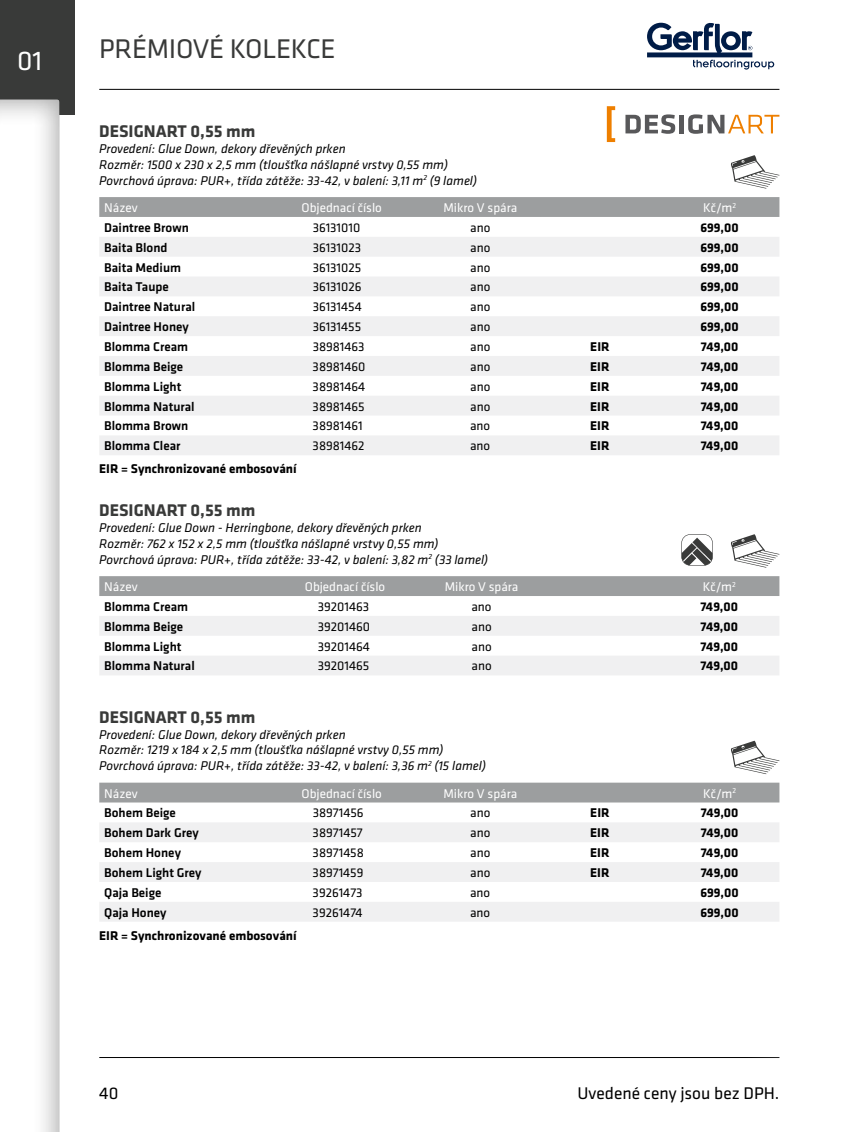
<style>
.page{position:relative;width:844px;height:1132px;background:#fff}
.page>*{position:absolute;margin:0;border:0;box-sizing:border-box;transform-origin:0 0}
.t1{font:28px "Klavika";letter-spacing:-.01em;color:#393a39}
.t2{font:28px "Klavika";color:#fff}
.t3{font:700 17.5px "Klavika";color:#393a39}
.t4{font:17.5px "Klavika";color:#000}
.t5{font:italic 13.12px/15.8px "Klavika";color:#000}
.t6{font:500 13.12px "Klavika";color:#000}
.t7{font:13.12px "Klavika";color:#000}
.t8{font:700 13.12px "Klavika";color:#000}
.t9{font:13.12px "Klavika";color:#fff}
</style>
<div class="page">
<hr style="left:99px;top:1056px;width:680px;height:1px;background:#000">
<div style="left:743px;top:0;width:100px;height:1131px;background:#fff"></div>
<hr style="left:99px;top:89px;width:680px;height:1px;background:#000">
<svg style="left:731px;top:155px;width:48px;height:33px"></svg>
<svg style="left:731px;top:534px;width:48px;height:33px"></svg>
<svg style="left:731px;top:740px;width:48px;height:34px"></svg>
<div style="left:99px;top:197px;width:680px;height:20px;background:#9c9e9f"></div>
<svg style="left:99px;top:237px;width:680px;height:218px;fill:#f0f0f1"></svg>
<div style="left:99px;top:576px;width:680px;height:20px;background:#9c9e9f"></div>
<svg style="left:99px;top:616px;width:680px;height:59px;fill:#f0f0f1"></svg>
<div style="left:99px;top:782px;width:680px;height:20px;background:#9c9e9f"></div>
<svg style="left:99px;top:823px;width:680px;height:98px;fill:#f0f0f1"></svg>
<svg style="left:647px;top:23px;width:127px;height:47px"></svg>
<svg style="left:625px;top:114px;width:50px;height:20px"></svg>
<hr style="left:679px;top:115px;width:4px;height:18px;background:#58585a">
<svg style="left:606px;top:106px;width:9px;height:36px"></svg>
<svg style="left:688px;top:114px;width:91px;height:20px"></svg>
<svg style="left:681px;top:534px;width:31px;height:31px"></svg>
<div style="left:0;top:0;width:74px;height:114px;background:#393a39"></div>
<div style="left:0;top:96px;width:63px;height:1035px;background:#000;opacity:.32"></div>
<h1 class="t2" style="left:17px;top:45px;width:27px">01</h1>
<h1 class="t1" style="left:99px;top:33px;width:238px">PRÉMIOVÉ KOLEKCE</h1>
<h2 class="t3" style="left:99px;top:122px;width:158px">DESIGNART 0,55 mm</h2>
<p class="t5" style="left:99px;top:141px;width:379px">Provedení: Glue Down, dekory dřevěných prken<br>Rozměr: 1500 x 230 x 2,5 mm (tloušťka nášlapné vrstvy 0,55 mm)<br>Povrchová úprava: PUR+, třída zátěže: 33-42, v balení: 3,11 m<sup>2</sup> (9 lamel)</p>
<p class="t9" style="left:104px;top:200px;width:35px">Název</p>
<p class="t9" style="left:301px;top:200px;width:82px">Objednací číslo</p>
<p class="t9" style="left:443px;top:200px;width:75px">Mikro V spára</p>
<p class="t9" style="left:702px;top:200px;width:35px">Kč/m<sup>2</sup></p>
<p class="t6" style="left:104px;top:220px;width:86px">Daintree Brown</p>
<p class="t7" style="left:312px;top:220px;width:49px">36131010</p>
<p class="t7" style="left:470px;top:220px;width:22px">ano</p>
<p class="t8" style="left:700px;top:220px;width:40px">699,00</p>
<p class="t6" style="left:104px;top:240px;width:65px">Baita Blond</p>
<p class="t7" style="left:312px;top:240px;width:50px">36131023</p>
<p class="t7" style="left:470px;top:240px;width:22px">ano</p>
<p class="t8" style="left:700px;top:240px;width:40px">699,00</p>
<p class="t6" style="left:104px;top:260px;width:78px">Baita Medium</p>
<p class="t7" style="left:312px;top:260px;width:50px">36131025</p>
<p class="t7" style="left:470px;top:260px;width:22px">ano</p>
<p class="t8" style="left:700px;top:260px;width:40px">699,00</p>
<p class="t6" style="left:104px;top:280px;width:66px">Baita Taupe</p>
<p class="t7" style="left:312px;top:280px;width:50px">36131026</p>
<p class="t7" style="left:470px;top:280px;width:22px">ano</p>
<p class="t8" style="left:700px;top:280px;width:40px">699,00</p>
<p class="t6" style="left:104px;top:299px;width:92px">Daintree Natural</p>
<p class="t7" style="left:312px;top:299px;width:51px">36131454</p>
<p class="t7" style="left:470px;top:299px;width:22px">ano</p>
<p class="t8" style="left:700px;top:299px;width:40px">699,00</p>
<p class="t6" style="left:104px;top:319px;width:86px">Daintree Honey</p>
<p class="t7" style="left:312px;top:319px;width:50px">36131455</p>
<p class="t7" style="left:470px;top:319px;width:22px">ano</p>
<p class="t8" style="left:700px;top:319px;width:40px">699,00</p>
<p class="t6" style="left:104px;top:339px;width:85px">Blomma Cream</p>
<p class="t7" style="left:312px;top:339px;width:53px">38981463</p>
<p class="t7" style="left:470px;top:339px;width:22px">ano</p>
<p class="t8" style="left:590px;top:339px;width:21px">EIR</p>
<p class="t8" style="left:700px;top:339px;width:39px">749,00</p>
<p class="t6" style="left:104px;top:359px;width:80px">Blomma Beige</p>
<p class="t7" style="left:312px;top:359px;width:54px">38981460</p>
<p class="t7" style="left:470px;top:359px;width:22px">ano</p>
<p class="t8" style="left:590px;top:359px;width:21px">EIR</p>
<p class="t8" style="left:700px;top:359px;width:39px">749,00</p>
<p class="t6" style="left:104px;top:379px;width:79px">Blomma Light</p>
<p class="t7" style="left:312px;top:379px;width:54px">38981464</p>
<p class="t7" style="left:470px;top:379px;width:22px">ano</p>
<p class="t8" style="left:590px;top:379px;width:21px">EIR</p>
<p class="t8" style="left:700px;top:379px;width:39px">749,00</p>
<p class="t6" style="left:104px;top:399px;width:92px">Blomma Natural</p>
<p class="t7" style="left:312px;top:399px;width:54px">38981465</p>
<p class="t7" style="left:470px;top:399px;width:22px">ano</p>
<p class="t8" style="left:590px;top:399px;width:21px">EIR</p>
<p class="t8" style="left:700px;top:399px;width:39px">749,00</p>
<p class="t6" style="left:104px;top:419px;width:86px">Blomma Brown</p>
<p class="t7" style="left:312px;top:419px;width:52px">38981461</p>
<p class="t7" style="left:470px;top:419px;width:22px">ano</p>
<p class="t8" style="left:590px;top:419px;width:21px">EIR</p>
<p class="t8" style="left:700px;top:419px;width:39px">749,00</p>
<p class="t6" style="left:104px;top:438px;width:78px">Blomma Clear</p>
<p class="t7" style="left:312px;top:438px;width:53px">38981462</p>
<p class="t7" style="left:470px;top:438px;width:22px">ano</p>
<p class="t8" style="left:590px;top:438px;width:21px">EIR</p>
<p class="t8" style="left:700px;top:438px;width:39px">749,00</p>
<p class="t8" style="left:99px;top:461px;width:199px">EIR = Synchronizované embosování</p>
<h2 class="t3" style="left:99px;top:501px;width:158px">DESIGNART 0,55 mm</h2>
<p class="t5" style="left:99px;top:520px;width:390px">Provedení: Glue Down - Herringbone, dekory dřevěných prken<br>Rozměr: 762 x 152 x 2,5 mm (tloušťka nášlapné vrstvy 0,55 mm)<br>Povrchová úprava: PUR+, třída zátěže: 33-42, v balení: 3,82 m<sup>2</sup> (33 lamel)</p>
<p class="t9" style="left:104px;top:579px;width:35px">Název</p>
<p class="t9" style="left:305px;top:579px;width:82px">Objednací číslo</p>
<p class="t9" style="left:444px;top:579px;width:75px">Mikro V spára</p>
<p class="t9" style="left:702px;top:579px;width:35px">Kč/m<sup>2</sup></p>
<p class="t6" style="left:104px;top:599px;width:85px">Blomma Cream</p>
<p class="t7" style="left:317px;top:599px;width:53px">39201463</p>
<p class="t7" style="left:471px;top:599px;width:22px">ano</p>
<p class="t8" style="left:700px;top:599px;width:39px">749,00</p>
<p class="t6" style="left:104px;top:619px;width:80px">Blomma Beige</p>
<p class="t7" style="left:318px;top:619px;width:54px">39201460</p>
<p class="t7" style="left:471px;top:619px;width:22px">ano</p>
<p class="t8" style="left:700px;top:619px;width:39px">749,00</p>
<p class="t6" style="left:104px;top:639px;width:79px">Blomma Light</p>
<p class="t7" style="left:318px;top:639px;width:54px">39201464</p>
<p class="t7" style="left:471px;top:639px;width:22px">ano</p>
<p class="t8" style="left:700px;top:639px;width:39px">749,00</p>
<p class="t6" style="left:104px;top:658px;width:92px">Blomma Natural</p>
<p class="t7" style="left:318px;top:658px;width:53px">39201465</p>
<p class="t7" style="left:471px;top:658px;width:22px">ano</p>
<p class="t8" style="left:700px;top:658px;width:39px">749,00</p>
<h2 class="t3" style="left:99px;top:707px;width:158px">DESIGNART 0,55 mm</h2>
<p class="t5" style="left:99px;top:726px;width:388px">Provedení: Glue Down, dekory dřevěných prken<br>Rozměr: 1219 x 184 x 2,5 mm (tloušťka nášlapné vrstvy 0,55 mm)<br>Povrchová úprava: PUR+, třída zátěže: 33-42, v balení: 3,36 m<sup>2</sup> (15 lamel)</p>
<p class="t9" style="left:104px;top:785px;width:35px">Název</p>
<p class="t9" style="left:301px;top:785px;width:82px">Objednací číslo</p>
<p class="t9" style="left:443px;top:785px;width:75px">Mikro V spára</p>
<p class="t9" style="left:702px;top:785px;width:35px">Kč/m<sup>2</sup></p>
<p class="t6" style="left:104px;top:805px;width:73px">Bohem Beige</p>
<p class="t7" style="left:312px;top:805px;width:52px">38971456</p>
<p class="t7" style="left:470px;top:805px;width:22px">ano</p>
<p class="t8" style="left:590px;top:805px;width:21px">EIR</p>
<p class="t8" style="left:700px;top:805px;width:39px">749,00</p>
<p class="t6" style="left:104px;top:825px;width:96px">Bohem Dark Grey</p>
<p class="t7" style="left:312px;top:825px;width:51px">38971457</p>
<p class="t7" style="left:470px;top:825px;width:22px">ano</p>
<p class="t8" style="left:590px;top:825px;width:21px">EIR</p>
<p class="t8" style="left:700px;top:825px;width:39px">749,00</p>
<p class="t6" style="left:104px;top:845px;width:78px">Bohem Honey</p>
<p class="t7" style="left:312px;top:845px;width:53px">38971458</p>
<p class="t7" style="left:470px;top:845px;width:22px">ano</p>
<p class="t8" style="left:590px;top:845px;width:21px">EIR</p>
<p class="t8" style="left:700px;top:845px;width:39px">749,00</p>
<p class="t6" style="left:104px;top:865px;width:99px">Bohem Light Grey</p>
<p class="t7" style="left:312px;top:865px;width:52px">38971459</p>
<p class="t7" style="left:470px;top:865px;width:22px">ano</p>
<p class="t8" style="left:590px;top:865px;width:21px">EIR</p>
<p class="t8" style="left:700px;top:865px;width:39px">749,00</p>
<p class="t6" style="left:104px;top:885px;width:59px">Qaja Beige</p>
<p class="t7" style="left:312px;top:885px;width:51px">39261473</p>
<p class="t7" style="left:470px;top:885px;width:22px">ano</p>
<p class="t8" style="left:700px;top:885px;width:40px">699,00</p>
<p class="t6" style="left:104px;top:904px;width:64px">Qaja Honey</p>
<p class="t7" style="left:312px;top:904px;width:52px">39261474</p>
<p class="t7" style="left:470px;top:904px;width:22px">ano</p>
<p class="t8" style="left:700px;top:904px;width:40px">699,00</p>
<p class="t8" style="left:99px;top:928px;width:199px">EIR = Synchronizované embosování</p>
<h2 class="t4" style="left:99px;top:1083px;width:21px">40</h2>
<h2 class="t4" style="left:577px;top:1083px;width:203px">Uvedené ceny jsou bez DPH.</h2>
</div>
